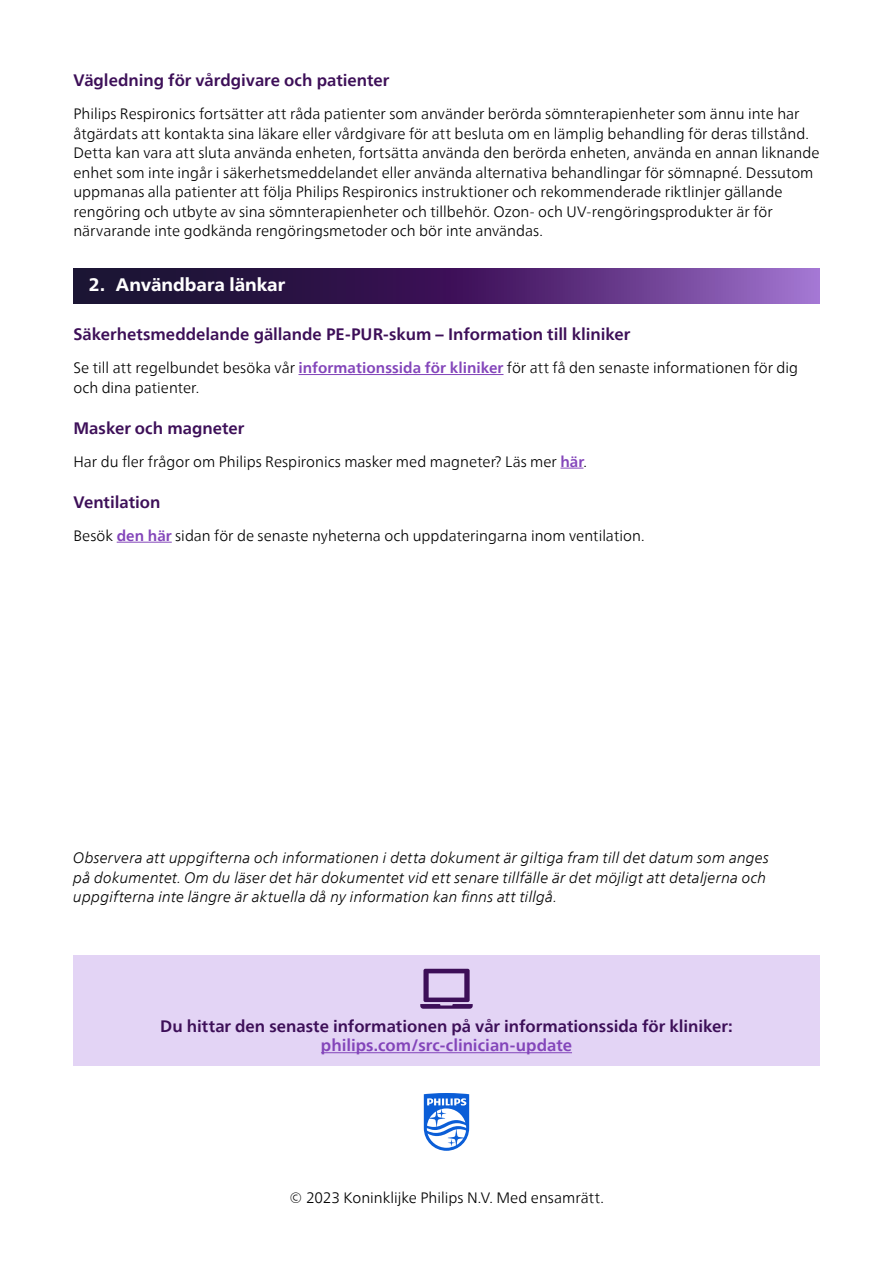
<style>
.page{position:relative;width:893px;height:1263px;background:#fff}
.page>*{position:absolute;margin:0;border:0;box-sizing:border-box;transform-origin:0 0}
.t1{font:800 18px "Neue Frutiger World";color:#fff}
.t2{font:700 16.5px "Neue Frutiger World";color:#3d0f58}
.t3{font:700 16.5px "Neue Frutiger World";color:#8345ba}
.t4{font:300 15px/19.5px "Neue Frutiger World";color:#000}
.t5{font:italic 300 15px/19.5px "Neue Frutiger World";letter-spacing:.01em;color:#000}
.s1{font-weight:700;color:#8345ba}
</style>
<div class="page">
<div style="left:73px;top:955px;width:746px;height:110px;background:#e3d4f5"></div>
<svg style="left:424px;top:1093px;width:45px;height:57px"></svg>
<hr style="left:321px;top:1052px;width:251px;height:1px;background:#8345ba">
<svg style="left:420px;top:969px;width:53px;height:40px"></svg>
<svg style="left:73px;top:268px;width:746px;height:35px;background:#4a2969"></svg>
<hr style="left:298px;top:374px;width:205px;height:1px;background:#8345ba">
<svg style="left:560px;top:468px;width:23px;height:1px"></svg>
<hr style="left:117px;top:542px;width:55px;height:1px;background:#8345ba">
<p class="t2" style="left:73px;top:66px;width:317px">Vägledning för vårdgivare och patienter</p>
<p class="t4" style="left:73px;top:104px;width:747px">Philips Respironics fortsätter att råda patienter som använder berörda sömnterapienheter som ännu inte har åtgärdats att kontakta sina läkare eller vårdgivare för att besluta om en lämplig behandling för deras tillstånd.<br>Detta kan vara att sluta använda enheten, fortsätta använda den berörda enheten, använda en annan liknande enhet som inte ingår i säkerhetsmeddelandet eller använda alternativa behandlingar för sömnapné. Dessutom uppmanas alla patienter att följa Philips Respironics instruktioner och rekommenderade riktlinjer gällande rengöring och utbyte av sina sömnterapienheter och tillbehör. Ozon- och UV-rengöringsprodukter är för närvarande inte godkända rengöringsmetoder och bör inte användas.</p>
<p class="t1" style="left:89px;top:274px;width:198px">2. Användbara länkar</p>
<p class="t2" style="left:73px;top:320px;width:558px">Säkerhetsmeddelande gällande PE-PUR-skum – Information till kliniker</p>
<p class="t4" style="left:73px;top:358px;width:726px">Se till att regelbundet besöka vår <span class="s1">informationssida för kliniker</span> för att få den senaste informationen för dig och dina patienter.</p>
<p class="t2" style="left:73px;top:414px;width:172px">Masker och magneter</p>
<p class="t4" style="left:73px;top:452px;width:515px">Har du fler frågor om Philips Respironics masker med magneter? Läs mer <span class="s1">här</span>.</p>
<p class="t2" style="left:73px;top:488px;width:89px">Ventilation</p>
<p class="t4" style="left:73px;top:526px;width:573px">Besök <span class="s1">den här</span> sidan för de senaste nyheterna och uppdateringarna inom ventilation.</p>
<p class="t5" style="left:73px;top:847px;width:697px">Observera att uppgifterna och informationen i detta dokument är giltiga fram till det datum som anges på dokumentet. Om du läser det här dokumentet vid ett senare tillfälle är det möjligt att detaljerna och uppgifterna inte längre är aktuella då ny information kan finns att tillgå.</p>
<p class="t2" style="left:160px;top:1011px;width:574px">Du hittar den senaste informationen på vår informationssida för kliniker:</p>
<p class="t3" style="left:321px;top:1031px;width:253px">philips.com/src-clinician-update</p>
<p class="t4" style="left:289px;top:1188px;width:316px">© 2023 Koninklijke Philips N.V. Med ensamrätt.</p>
</div>
